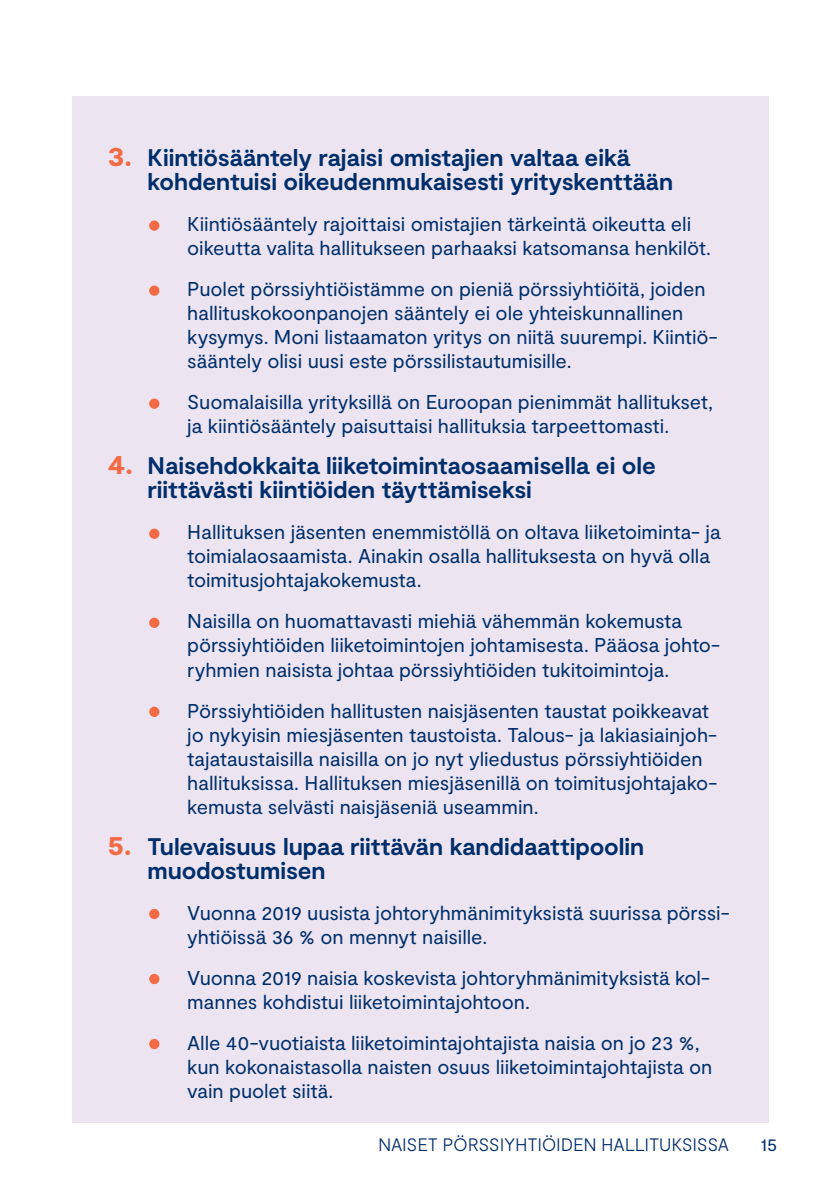
<style>
.page{position:relative;width:840px;height:1191px;background:#fff}
.page>*{position:absolute;margin:0;border:0;box-sizing:border-box;transform-origin:0 0}
.t1{font:700 24px/24px "Moderat";letter-spacing:-.005em;color:#002e6b}
.t2{font:20px/24px "Moderat";letter-spacing:-.005em;color:#002e6b}
.t3{font:300 18px "Moderat";letter-spacing:-.015em;color:#002e6b}
.t4{font:18px "Moderat";color:#002e6b}
.s1{font-weight:900;font-size:28px;color:#f26b44}
.s2{font-weight:900;font-size:60px;color:#f26b44}
</style>
<div class="page">
<div style="left:72px;top:96px;width:696px;height:1026px;background:#ece5f1"></div>
<p class="t1" style="left:147px;top:147px;width:527px;text-indent:-40px"><span class="s1">3.</span> Kiintiösääntely rajaisi omistajien valtaa eikä kohdentuisi oikeudenmukaisesti yrityskenttään</p>
<p class="t2" style="left:187px;top:213px;width:525px;text-indent:-40px"><span class="s2">•</span> Kiintiösääntely rajoittaisi omistajien tärkeintä oikeutta eli oikeutta valita hallitukseen parhaaksi katsomansa henkilöt.</p>
<p class="t2" style="left:187px;top:278px;width:531px;text-indent:-40px"><span class="s2">•</span> Puolet pörssiyhtiöistämme on pieniä pörssiyhtiöitä, joiden hallituskokoonpanojen sääntely ei ole yhteiskunnallinen kysymys. Moni listaamaton yritys on niitä suurempi. Kiintiö&shy;sääntely olisi uusi este pörssilistautumisille.</p>
<p class="t2" style="left:147px;top:391px;width:566px;text-align:center"><span class="s2">•</span> Suomalaisilla yrityksillä on Euroopan pienimmät hallitukset, ja kiintiösääntely paisuttaisi hallituksia tarpeettomasti.</p>
<p class="t1" style="left:147px;top:455px;width:509px;text-indent:-40px"><span class="s1">4.</span> Naisehdokkaita liiketoimintaosaamisella ei ole riittävästi kiintiöiden täyttämiseksi</p>
<p class="t2" style="left:187px;top:521px;width:534px;text-indent:-40px"><span class="s2">•</span> Hallituksen jäsenten enemmistöllä on oltava liiketoiminta- ja toimialaosaamista. Ainakin osalla hallituksesta on hyvä olla toimitusjohtajakokemusta.</p>
<p class="t2" style="left:187px;top:610px;width:534px;text-indent:-40px"><span class="s2">•</span> Naisilla on huomattavasti miehiä vähemmän kokemusta pörssiyhtiöiden liiketoimintojen johtamisesta. Pääosa johto&shy;ryhmien naisista johtaa pörssiyhtiöiden tukitoimintoja.</p>
<p class="t2" style="left:187px;top:699px;width:531px;text-indent:-40px"><span class="s2">•</span> Pörssiyhtiöiden hallitusten naisjäsenten taustat poikkeavat jo nykyisin miesjäsenten taustoista. Talous- ja lakiasiainjoh&shy;tajataustaisilla naisilla on jo nyt yliedustus pörssiyhtiöiden hallituksissa. Hallituksen miesjäsenillä on toimitusjohtajako&shy;kemusta selvästi naisjäseniä useammin.</p>
<p class="t1" style="left:147px;top:835px;width:498px;text-indent:-40px"><span class="s1">5.</span> Tulevaisuus lupaa riittävän kandidaattipoolin muodostumisen</p>
<p class="t2" style="left:187px;top:901px;width:543px;text-indent:-40px"><span class="s2">•</span> Vuonna 2019 uusista johtoryhmänimityksistä suurissa pörssi&shy;yhtiöissä 36 % on mennyt naisille.</p>
<p class="t2" style="left:187px;top:966px;width:524px;text-indent:-40px"><span class="s2">•</span> Vuonna 2019 naisia koskevista johtoryhmänimityksistä kol&shy;mannes kohdistui liiketoimintajohtoon.</p>
<p class="t2" style="left:187px;top:1031px;width:526px;text-indent:-40px"><span class="s2">•</span> Alle 40-vuotiaista liiketoimintajohtajista naisia on jo 23 %, kun kokonaistasolla naisten osuus liiketoimintajohtajista on vain puolet siitä.</p>
<p class="t3" style="left:378px;top:1134px;width:352px">NAISET PÖRSSIYHTIÖIDEN HALLITUKSISSA</p>
<p class="t4" style="left:760px;top:1134px;width:18px">15</p>
</div>
